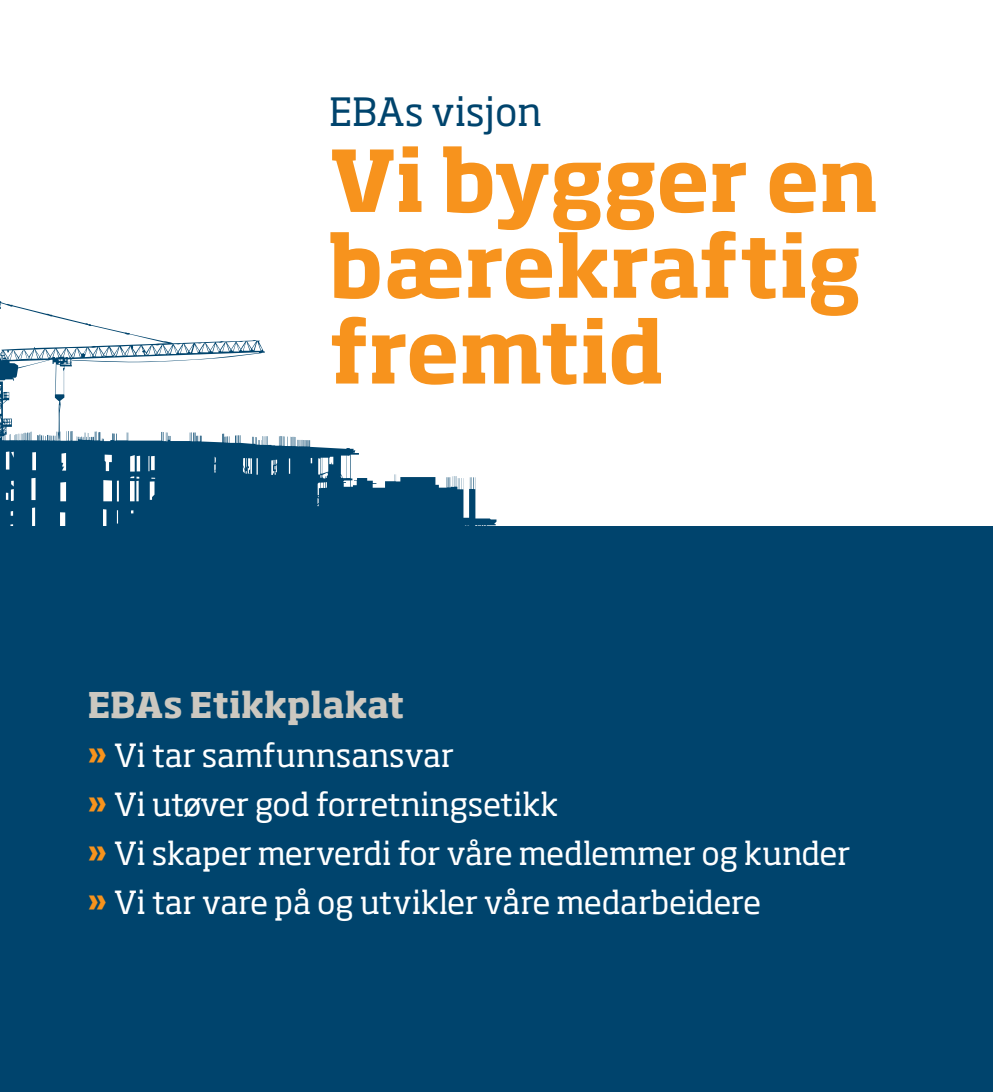
<style>
.page{position:relative;width:993px;height:1092px;background:#fff}
.page>*{position:absolute;margin:0;border:0;box-sizing:border-box;transform-origin:0 0}
.t1{font:700 84px/85.8px "Soho Std";letter-spacing:-.005em;color:#f7931d}
.t2{font:38.5px "Soho Std";letter-spacing:-.005em;color:#00446d}
.t3{font:700 35px "Soho Std";color:#ccc8c0}
.t4{font:31.5px "Soho Std";letter-spacing:-.005em;color:#fff}
.s1{font-weight:700;color:#f7931d}
</style>
<div class="page">
<svg style="left:0;top:301px;width:264px;height:128px"></svg>
<svg style="left:0;top:429px;width:496px;height:97px;fill:#00446d"></svg>
<div style="left:0;top:526px;width:992px;height:565px;background:#00446d"></div>
<p class="t2" style="left:329px;top:88px;width:214px">EBAs visjon</p>
<p class="t1" style="left:329px;top:135px;width:551px">Vi bygger en bærekraftig fremtid</p>
<p class="t3" style="left:88px;top:682px;width:318px">EBAs Etikkplakat</p>
<p class="t4" style="left:88px;top:735px;width:367px"><span class="s1">»</span> Vi tar samfunnsansvar</p>
<p class="t4" style="left:88px;top:784px;width:471px"><span class="s1">»</span> Vi utøver god forretningsetikk</p>
<p class="t4" style="left:88px;top:833px;width:763px"><span class="s1">»</span> Vi skaper merverdi for våre medlemmer og kunder</p>
<p class="t4" style="left:88px;top:882px;width:674px"><span class="s1">»</span> Vi tar vare på og utvikler våre medarbeidere</p>
</div>
